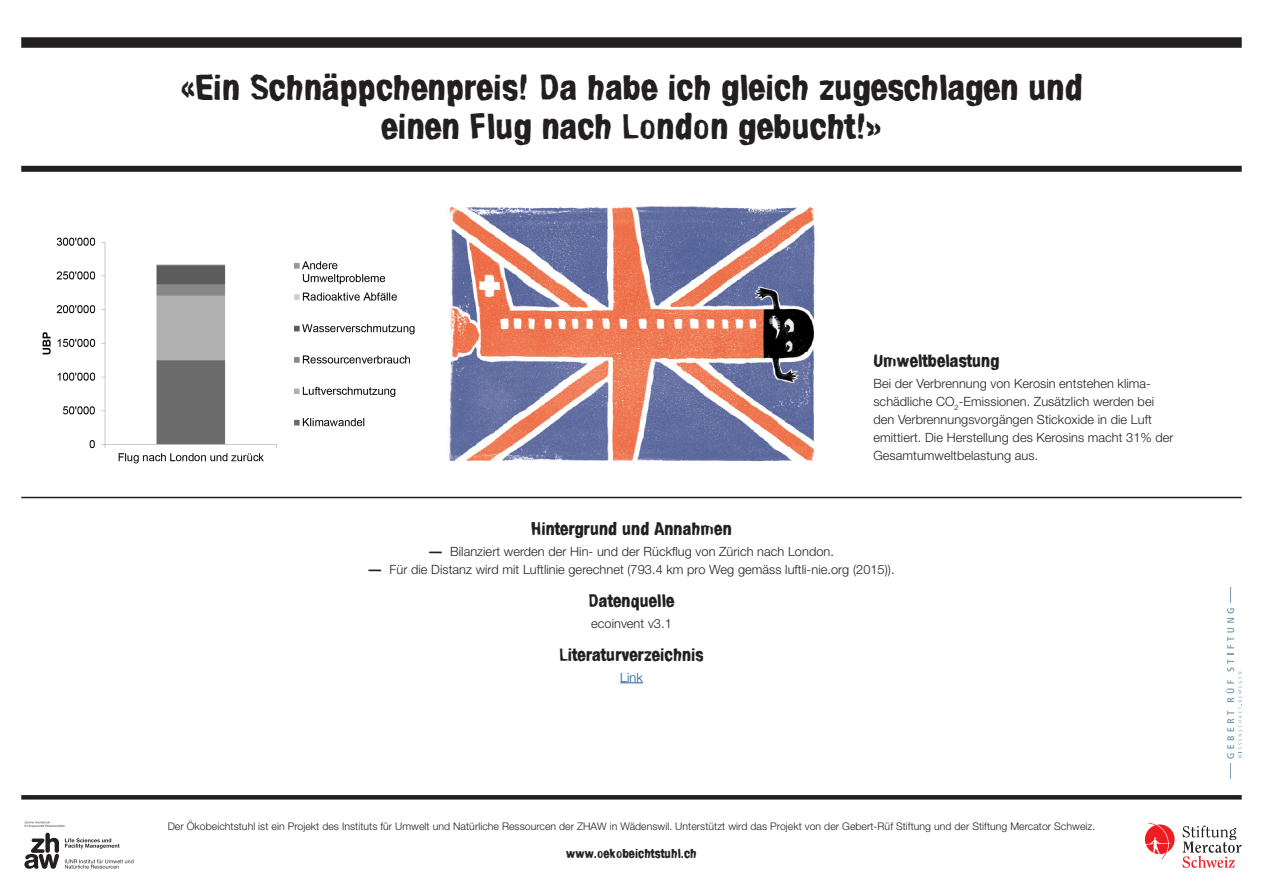
<style>
.page{position:relative;width:1263px;height:893px;background:#fff}
.page>*{position:absolute;margin:0;border:0;box-sizing:border-box;transform-origin:0 0}
.zitat{font:36px "True Potato Type";letter-spacing:.005em;color:#231f20}
.titel_zentriert{font:18px "True Potato Type";letter-spacing:.005em;color:#231f20}
.titel_links{font:18px "True Potato Type";letter-spacing:.005em;color:#231f20}
.lauftext_zentriert{font:13.05px "True Potato Type";letter-spacing:.005em;color:#231f20}
.lauftext_links{font:300 12.75px/18px "Helvetica Neue LT Pro";letter-spacing:.005em;color:#231f20}
.lauftext_zentriert-2{font:300 12.75px "Helvetica Neue LT Pro";letter-spacing:.005em;color:#231f20}
.lauftext_zentriert-3{font:300 12.75px "Helvetica Neue LT Pro";color:#175d9e}
.lauftext_zentriert-4{font:300 10.5px "Helvetica Neue LT Pro";letter-spacing:.005em;color:#231f20}
.s1{font-family:"True Potato Type";font-weight:400}
</style>
<div class="page">
<svg style="left:24px;top:821px;width:109px;height:48px"></svg>
<svg style="left:21px;top:795px;width:1221px;height:4px;background:#262223"></svg>
<hr style="left:21px;top:497px;width:1221px;height:1px;background:#231f20">
<div style="left:21px;top:166px;width:1221px;height:6px;background:#231f20"></div>
<svg style="left:1145px;top:824px;width:30px;height:30px"></svg>
<svg style="left:1145px;top:823px;width:26px;height:36px"></svg>
<svg style="left:1182px;top:825px;width:59px;height:43px"></svg>
<svg style="left:1227px;top:587px;width:7px;height:61px"></svg>
<svg style="left:1225px;top:654px;width:17px;height:125px"></svg>
<img style="left:449px;top:206px;width:366px;height:256px">
<div style="left:21px;top:37px;width:1221px;height:11px;background:#231f20"></div>
<svg style="left:620px;top:682px;width:23px;height:1px"></svg>
<img style="left:42px;top:237px;width:373px;height:227px">
<p class="zitat" style="left:180px;top:67px;width:904px">«Ein Schnäppchenpreis! Da habe ich gleich zugeschlagen und</p>
<p class="zitat" style="left:381px;top:106px;width:502px">einen Flug nach London gebucht!»</p>
<p class="titel_links" style="left:873px;top:351px;width:127px">Umweltbelastung</p>
<p class="lauftext_links" style="left:873px;top:374px;width:302px">Bei der Verbrennung von Kerosin entstehen klima&shy;schädliche CO<sub>2</sub>-Emissionen. Zusätzlich werden bei den Verbrennungsvorgängen Stickoxide in die Luft emittiert. Die Herstellung des Kerosins macht 31% der Gesamtumweltbelastung aus.</p>
<p class="titel_zentriert" style="left:531px;top:518px;width:202px">Hintergrund und Annahmen</p>
<p class="lauftext_links" style="left:429px;top:542px;width:406px"><span class="s1">—</span> Bilanziert werden der Hin- und der Rückflug von Zürich nach London.</p>
<p class="lauftext_links" style="left:368px;top:560px;width:528px"><span class="s1">—</span> Für die Distanz wird mit Luftlinie gerechnet (793.4 km pro Weg gemäss luftli-nie.org (2015)).</p>
<p class="titel_zentriert" style="left:588px;top:590px;width:87px">Datenquelle</p>
<p class="lauftext_zentriert-2" style="left:591px;top:615px;width:82px">ecoinvent v3.1</p>
<p class="titel_zentriert" style="left:559px;top:644px;width:146px">Literaturverzeichnis</p>
<p class="lauftext_zentriert-3" style="left:620px;top:669px;width:24px">Link</p>
<p class="lauftext_zentriert-4" style="left:168px;top:820px;width:929px">Der Ökobeichtstuhl ist ein Projekt des Instituts für Umwelt und Natürliche Ressourcen der ZHAW in Wädenswil. Unterstützt wird das Projekt von der Gebert-Rüf Stiftung und der Stiftung Mercator Schweiz.</p>
<p class="lauftext_zentriert" style="left:566px;top:846px;width:132px">www.oekobeichtstuhl.ch</p>
</div>
